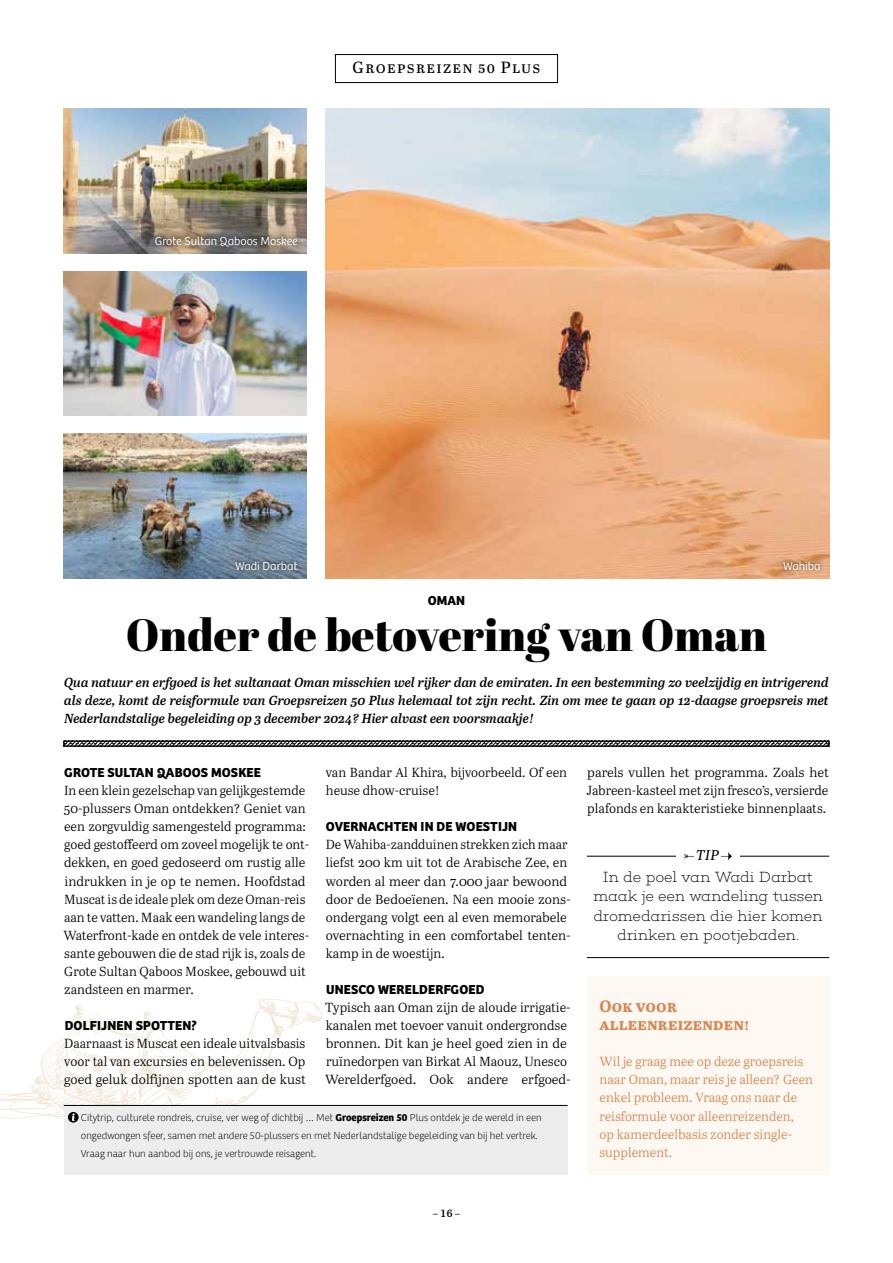
<style>
.page{position:relative;width:893px;height:1263px;background:#fff}
.page>*{position:absolute;margin:0;border:0;box-sizing:border-box;transform-origin:0 0}
.t1{font:45px "Abril Fatface";color:#000}
.t2{font:700 16.5px/18px "Abril Text";letter-spacing:.01em;color:#d98651}
.t3{font:16.2px "Abril Text";letter-spacing:.08em;color:#000}
.t4{font:200 15px/19.5px "Choplin";letter-spacing:-.025em;color:#000;text-align:center}
.t5{font:italic 14.1px "Abril Text";color:#000}
.t6{font:700 13.5px "Bree";letter-spacing:.01em;color:#000}
.t7{font:13.2px/18px "Abril Text Lt";color:#000}
.t8{font:italic 600 13.2px/18px "Abril Text";color:#000;text-align:justify}
.t9{font:13.2px/18px "Abril Text Lt";color:#d98651}
.t10{font:300 12px "Bree";color:#fff}
.t11{font:100 10.5px/18px "Bree";color:#000}
.t12{font:600 10.5px "Abril Text";color:#000}
.s1{font-weight:700}
</style>
<div class="page">
<div style="left:64px;top:1106px;width:504px;height:69px;background:#ededed"></div>
<hr style="left:64px;top:1105px;width:504px;height:1px;background:#000">
<svg style="left:0;top:998px;width:435px;height:125px"></svg>
<img style="left:325px;top:108px;width:504px;height:470px">
<hr style="left:587px;top:856px;width:242px;height:1px;background:#000">
<hr style="left:587px;top:957px;width:242px;height:1px;background:#000">
<div style="left:676px;top:850px;width:64px;height:12px;background:#fff"></div>
<svg style="left:684px;top:852px;width:48px;height:8px"></svg>
<div style="left:694px;top:849px;width:27px;height:15px;background:#fff"></div>
<svg style="left:64px;top:741px;width:765px;height:5px;background:#5f5f5f"></svg>
<div style="left:779px;top:557px;width:45px;height:17px;background:#000;opacity:.75"></div>
<img style="left:64px;top:108px;width:242px;height:145px">
<img style="left:64px;top:271px;width:242px;height:145px">
<img style="left:64px;top:434px;width:242px;height:144px">
<div style="left:231px;top:557px;width:70px;height:17px;background:#000;opacity:.75"></div>
<div style="left:151px;top:231px;width:151px;height:19px;background:#000;opacity:.75"></div>
<div style="left:587px;top:976px;width:242px;height:199px;background:#fef8f2"></div>
<div style="left:335px;top:54px;width:223px;height:29px;border:1px solid #000"></div>
<p class="t3" style="left:353px;top:56px;width:189px">Groepsreizen 50 Plus</p>
<p class="t10" style="left:155px;top:234px;width:144px">Grote Sultan Qaboos Moskee</p>
<p class="t10" style="left:235px;top:559px;width:64px">Wadi Darbat</p>
<p class="t6" style="left:428px;top:592px;width:39px">OMAN</p>
<h1 class="t1" style="left:126px;top:603px;width:642px">Onder de betovering van Oman</h1>
<p class="t10" style="left:783px;top:559px;width:39px">Wahiba</p>
<p class="t8" style="left:64px;top:672px;width:766px">Qua natuur en erfgoed is het sultanaat Oman misschien wel rĳker dan de emiraten. In een bestemming zo veelzĳdig en intrigerend als deze, komt de reisformule van Groepsreizen 50 Plus helemaal tot zĳn recht. Zin om mee te gaan op 12-daagse groepsreis met Nederlandstalige begeleiding op 3 december 2024? Hier alvast een voorsmaakje!</p>
<p class="t6" style="left:64px;top:764px;width:198px">GROTE SULTAN QABOOS MOSKEE</p>
<p class="t7" style="left:64px;top:781px;width:247px">In een klein gezelschap van gelĳkgestemde 50-plussers Oman ontdekken? Geniet van een zorgvuldig samengesteld programma: goed gestoffeerd om zoveel mogelĳk te ont&shy;dekken, en goed gedoseerd om rustig alle indrukken in je op te nemen. Hoofdstad Muscat is de ideale plek om deze Oman-reis aan te vatten. Maak een wandeling langs de Waterfront-kade en ontdek de vele interes&shy;sante gebouwen die de stad rĳk is, zoals de Grote Sultan Qaboos Moskee, gebouwd uit zandsteen en marmer.</p>
<p class="t6" style="left:65px;top:1017px;width:134px">DOLFIJNEN SPOTTEN?</p>
<p class="t7" style="left:64px;top:1034px;width:243px;text-align:justify">Daarnaast is Muscat een ideale uitvalsbasis voor tal van excursies en belevenissen. Op goed geluk dolfijnen spotten aan de kust</p>
<p class="t7" style="left:326px;top:763px;width:243px">van Bandar Al Khira, bĳvoorbeeld. Of een heuse dhow-cruise!</p>
<p class="t6" style="left:326px;top:819px;width:193px">OVERNACHTEN IN DE WOESTIJN</p>
<p class="t7" style="left:326px;top:835px;width:247px">De Wahiba-zandduinen strekken zich maar liefst 200 km uit tot de Arabische Zee, en worden al meer dan 7.000 jaar bewoond door de Bedoeïenen. Na een mooie zons&shy;ondergang volgt een al even memorabele overnachting in een comfortabel tenten&shy;kamp in de woestĳn.</p>
<p class="t6" style="left:326px;top:981px;width:160px">UNESCO WERELDERFGOED</p>
<p class="t7" style="left:325px;top:998px;width:247px">Typisch aan Oman zĳn de aloude irrigatie&shy;kanalen met toevoer vanuit ondergrondse bronnen. Dit kan je heel goed zien in de ruïnedorpen van Birkat Al Maouz, Unesco Werelderfgoed. Ook andere erfgoed-</p>
<p class="t11" style="left:81px;top:1107px;width:462px">Citytrip, culturele rondreis, cruise, ver weg of dichtbĳ … Met <span class="s1">Groepsreizen 50</span> Plus ontdek je de wereld in een ongedwongen sfeer, samen met andere 50-plussers en met Nederlandstalige begeleiding van bĳ het vertrek.<br>Vraag naar hun aanbod bĳ ons, je vertrouwde reisagent.</p>
<p class="t7" style="left:586px;top:763px;width:244px;text-align:justify">parels vullen het programma. Zoals het Jabreen-kasteel met zĳn fresco’s, versierde plafonds en karakteristieke binnenplaats.</p>
<p class="t5" style="left:696px;top:845px;width:24px">TIP</p>
<p class="t4" style="left:593px;top:867px;width:231px">In de poel van Wadi Darbat maak je een wandeling tussen dromedarissen die hier komen drinken en pootjebaden.</p>
<p class="t2" style="left:600px;top:996px;width:151px">Ook voor alleenreizenden!</p>
<p class="t9" style="left:600px;top:1052px;width:215px">Wil je graag mee op deze groepsreis naar Oman, maar reis je alleen? Geen enkel probleem. Vraag ons naar de reisformule voor alleenreizenden,<br>op kamerdeelbasis zonder single&shy;supplement.</p>
<p class="t12" style="left:433px;top:1206px;width:29px">– 16 –</p>
</div>
